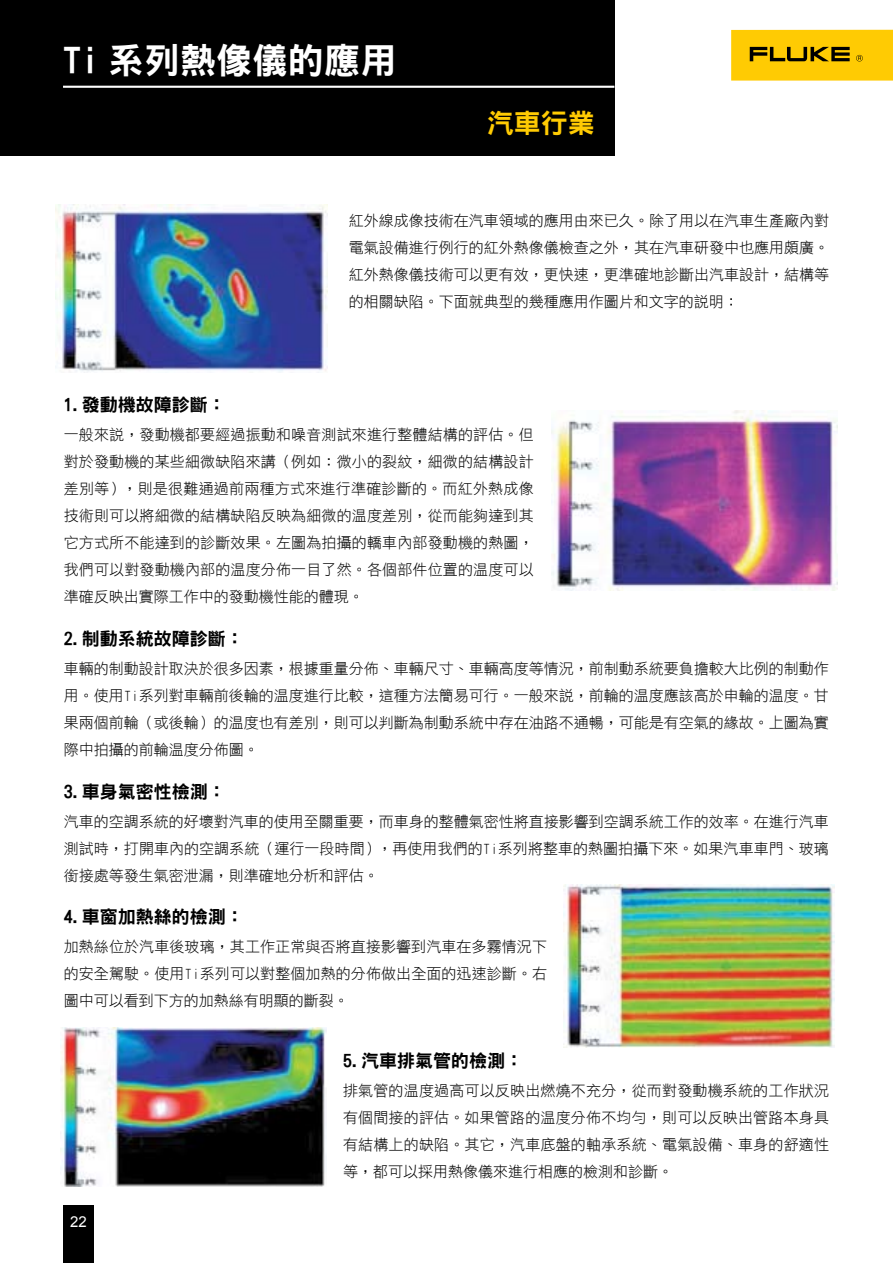
<style>
.page{position:relative;width:893px;height:1263px;background:#fff}
.page>*{position:absolute;margin:0;border:0;box-sizing:border-box;transform-origin:0 0}
.t1{font:36px "DFN Hei XB HK BF";color:#fff}
.t2{font:27px "DFN Hei XB HK BF";color:#ffcb03}
.t3{font:18px "DFN Hei XB HK BF";color:#000}
.t4{font:15px/27px "DF Hei Lt HK BF";color:#000;text-align:justify}
.t5{font:15px "Arial";color:#fff}
</style>
<div class="page">
<div style="left:731px;top:30px;width:162px;height:51px;background:#ffcb03"></div>
<svg style="left:750px;top:47px;width:100px;height:14px"></svg>
<svg style="left:856px;top:55px;width:7px;height:6px"></svg>
<div style="left:0;top:0;width:615px;height:156px;background:#000"></div>
<hr style="left:63px;top:86px;width:551px;height:2px;background:#fff">
<div style="left:63px;top:1205px;width:31px;height:58px;background:#000"></div>
<hr style="left:892px;top:0;width:1px;height:156px;background:#000">
<img style="left:55px;top:204px;width:272px;height:169px">
<img style="left:552px;top:410px;width:285px;height:181px">
<img style="left:563px;top:884px;width:271px;height:163px">
<img style="left:61px;top:1028px;width:265px;height:158px">
<h1 class="t1" style="left:63px;top:42px;width:335px">Ti 系列熱像儀的應用</h1>
<h2 class="t2" style="left:487px;top:110px;width:109px">汽車行業</h2>
<p class="t3" style="left:64px;top:396px;width:163px">1.發動機故障診斷：</p>
<p class="t4" style="left:349px;top:207px;width:482px">紅外線成像技術在汽車領域的應用由來已久。除了用以在汽車生產廠內對電氣設備進行例行的紅外熱像儀檢查之外，其在汽車研發中也應用頗廣。紅外熱像儀技術可以更有效，更快速，更準確地診斷出汽車設計，結構等的相關缺陷。下面就典型的幾種應用作圖片和文字的說明：</p>
<p class="t4" style="left:64px;top:421px;width:471px">一般來說，發動機都要經過振動和噪音測試來進行整體結構的評估。但對於發動機的某些細微缺陷來講（例如：微小的裂紋，細微的結構設計差別等），則是很難通過前兩種方式來進行準確診斷的。而紅外熱成像技術則可以將細微的結構缺陷反映為細微的溫度差別，從而能夠達到其它方式所不能達到的診斷效果。左圖為拍攝的轎車內部發動機的熱圖，我們可以對發動機內部的溫度分佈一目了然。各個部件位置的溫度可以準確反映出實際工作中的發動機性能的體現。</p>
<p class="t3" style="left:64px;top:630px;width:181px">2.制動系統故障診斷：</p>
<p class="t4" style="left:64px;top:655px;width:767px">車輛的制動設計取決於很多因素，根據重量分佈、車輛尺寸、車輛高度等情況，前制動系統要負擔較大比例的制動作用。使用Ti系列對車輛前後輪的溫度進行比較，這種方法簡易可行。一般來說，前輪的溫度應該高於申輪的溫度。甘果兩個前輪（或後輪）的溫度也有差別，則可以判斷為制動系統中存在油路不通暢，可能是有空氣的緣故。上圖為實際中拍攝的前輪溫度分佈圖。</p>
<p class="t3" style="left:64px;top:783px;width:163px">3.車身氣密性檢測：</p>
<p class="t4" style="left:64px;top:808px;width:767px">汽車的空調系統的好壞對汽車的使用至關重要，而車身的整體氣密性將直接影響到空調系統工作的效率。在進行汽車測試時，打開車內的空調系統（運行一段時間），再使用我們的Ti系列將整車的熱圖拍攝下來。如果汽車車門、玻璃銜接處等發生氣密泄漏，則準確地分析和評估。</p>
<p class="t3" style="left:64px;top:908px;width:181px">4.車窗加熱絲的檢測：</p>
<p class="t4" style="left:64px;top:933px;width:485px">加熱絲位於汽車後玻璃，其工作正常與否將直接影響到汽車在多霧情況下的安全駕駛。使用Ti系列可以對整個加熱的分佈做出全面的迅速診斷。右圖中可以看到下方的加熱絲有明顯的斷裂。</p>
<p class="t3" style="left:343px;top:1052px;width:181px">5.汽車排氣管的檢測：</p>
<p class="t5" style="left:70px;top:1212px;width:9px">22</p>
<p class="t4" style="left:343px;top:1077px;width:488px">排氣管的溫度過高可以反映出燃燒不充分，從而對發動機系統的工作狀況有個間接的評估。如果管路的溫度分佈不均勻，則可以反映出管路本身具有結構上的缺陷。其它，汽車底盤的軸承系統、電氣設備、車身的舒適性等，都可以採用熱像儀來進行相應的檢測和診斷。</p>
</div>
